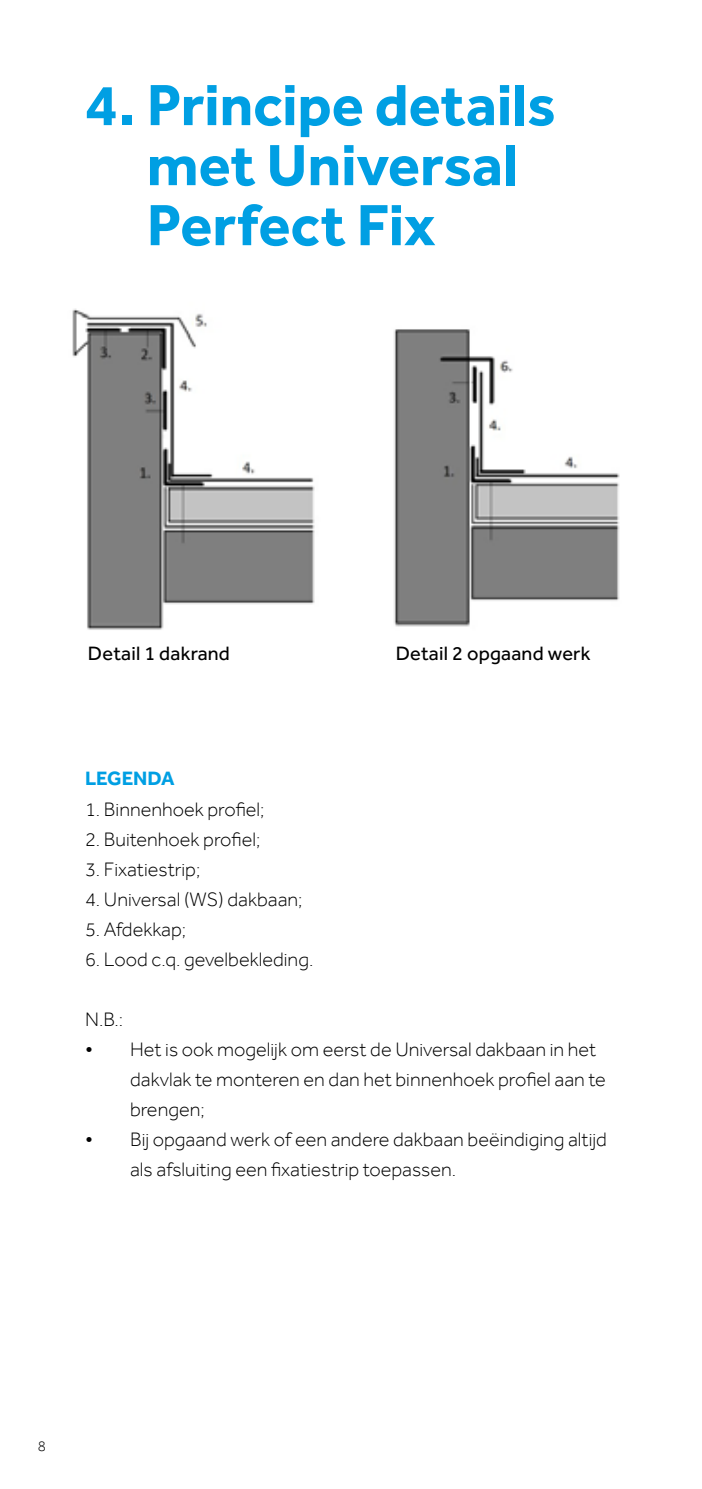
<style>
.page{position:relative;width:702px;height:1489px;background:#fff}
.page>*{position:absolute;margin:0;border:0;box-sizing:border-box;transform-origin:0 0}
.t1{font:700 60px/60px "Effra";color:#009fe3}
.t2{font:300 20px/30px "Effra";color:#000}
.t3{font:20px "Effra";letter-spacing:.01em;color:#000}
.t4{font:700 20px "Effra";color:#009fe3}
.t5{font:300 15px "Effra";color:#000}
.s1{font-weight:400}
</style>
<div class="page">
<img style="left:72px;top:308px;width:243px;height:322px">
<img style="left:394px;top:329px;width:226px;height:298px">
<h1 class="t1" style="left:147px;top:74px;width:410px;text-indent:-62px">4. Principe details met Universal<br>Perfect Fix</h1>
<p class="t3" style="left:88px;top:641px;width:143px">Detail 1 dakrand</p>
<p class="t3" style="left:395px;top:642px;width:196px">Detail 2 opgaand werk</p>
<p class="t4" style="left:85px;top:766px;width:91px">LEGENDA</p>
<p class="t2" style="left:85px;top:793px;width:181px">1. Binnenhoek profiel;</p>
<p class="t2" style="left:85px;top:823px;width:177px">2. Buitenhoek profiel;</p>
<p class="t2" style="left:85px;top:853px;width:117px">3. Fixatiestrip;</p>
<p class="t2" style="left:85px;top:883px;width:219px">4. Universal (WS) dakbaan;</p>
<p class="t2" style="left:85px;top:913px;width:103px">5. Afdekkap;</p>
<p class="t2" style="left:85px;top:943px;width:230px">6. Lood c.q. gevelbekleding.</p>
<p class="t2" style="left:85px;top:1003px;width:40px">N.B.:</p>
<p class="t2" style="left:130px;top:1033px;width:477px;text-indent:-45px"><span class="s1">•</span> Het is ook mogelijk om eerst de Universal dakbaan in het dakvlak te monteren en dan het binnenhoek profiel aan te brengen;</p>
<p class="t2" style="left:130px;top:1123px;width:478px;text-indent:-45px"><span class="s1">•</span> Bij opgaand werk of een andere dakbaan beëindiging altijd als afsluiting een fixatiestrip toepassen.</p>
<p class="t5" style="left:38px;top:1436px;width:10px">8</p>
</div>
